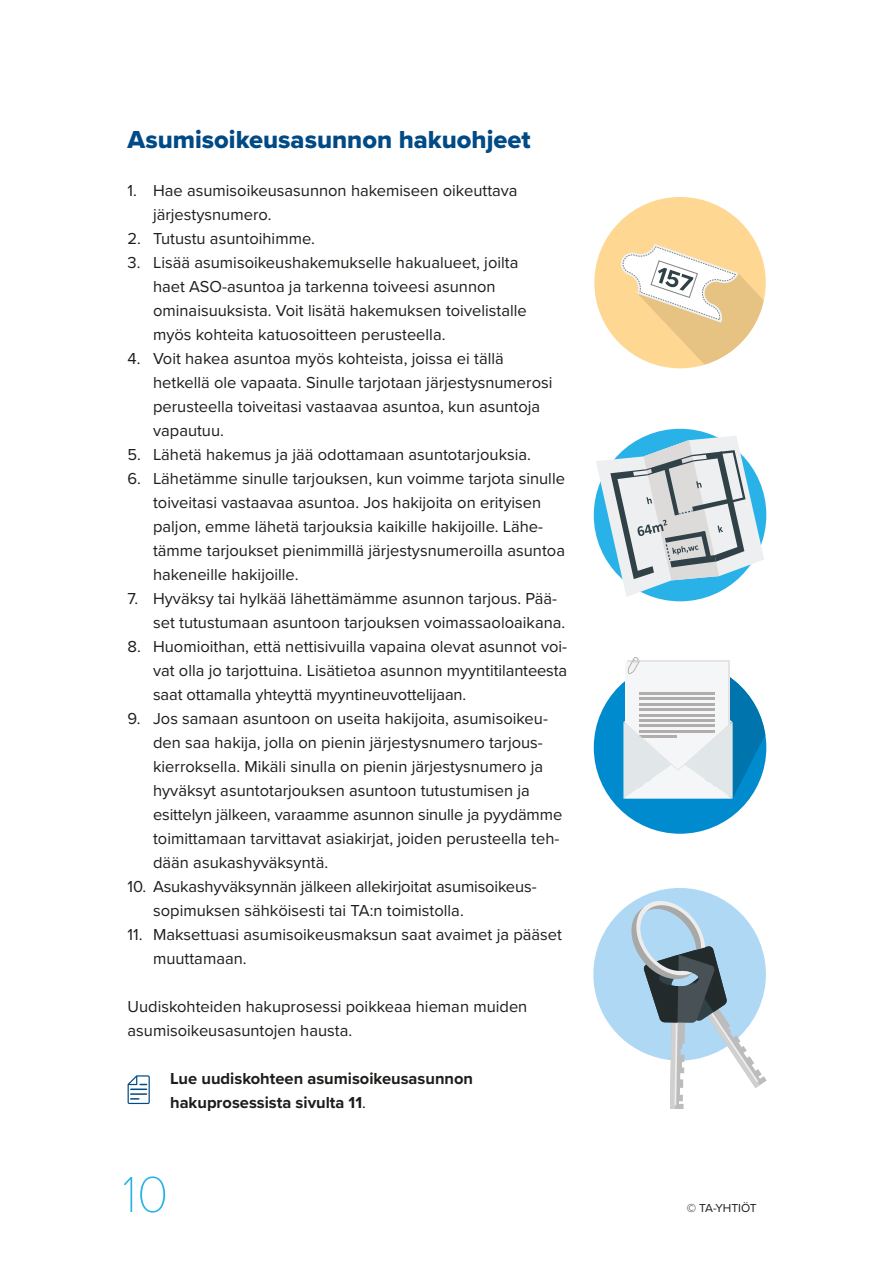
<style>
.page{position:relative;width:893px;height:1263px;background:#fff}
.page>*{position:absolute;margin:0;border:0;box-sizing:border-box;transform-origin:0 0}
.t1{font:100 52.5px "Proxima Nova T";color:#29b2e8}
.t2{font:25.5px "Proxima Nova Extrabld";color:#004a86}
.t3{font:16.5px/24px "Proxima Nova";color:#1d1d1b}
.t4{font:700 16.5px/24px "Proxima Nova";color:#1d1d1b}
.t5{font:12px "Proxima Nova";color:#1d1d1b}
.s1{font-weight:400}
</style>
<div class="page">
<svg style="left:594px;top:197px;width:172px;height:172px"></svg>
<svg style="left:593px;top:428px;width:174px;height:174px"></svg>
<svg style="left:593px;top:657px;width:174px;height:177px"></svg>
<svg style="left:593px;top:888px;width:174px;height:221px"></svg>
<svg style="left:128px;top:1075px;width:22px;height:29px"></svg>
<h2 class="t2" style="left:128px;top:120px;width:405px">Asumisoikeusasunnon hakuohjeet</h2>
<p class="t3" style="left:153px;top:177px;width:366px;text-indent:-26px">1. Hae asumisoikeusasunnon hakemiseen oikeuttava järjestysnumero.</p>
<p class="t3" style="left:128px;top:225px;width:189px">2. Tutustu asuntoihimme.</p>
<p class="t3" style="left:153px;top:250px;width:375px;text-indent:-26px">3. Lisää asumisoikeushakemukselle hakualueet, joilta haet ASO-asuntoa ja tarkenna toiveesi asunnon ominaisuuksista. Voit lisätä hakemuksen toivelistalle myös kohteita katuosoitteen perusteella.</p>
<p class="t3" style="left:153px;top:346px;width:401px;text-indent:-26px">4. Voit hakea asuntoa myös kohteista, joissa ei tällä hetkellä ole vapaata. Sinulle tarjotaan järjestysnumerosi perusteella toiveitasi vastaavaa asuntoa, kun asuntoja vapautuu.</p>
<p class="t3" style="left:128px;top:442px;width:405px">5. Lähetä hakemus ja jää odottamaan asuntotarjouksia.</p>
<p class="t3" style="left:153px;top:466px;width:413px;text-indent:-26px">6. Lähetämme sinulle tarjouksen, kun voimme tarjota sinulle toiveitasi vastaavaa asuntoa. Jos hakijoita on erityisen paljon, emme lähetä tarjouksia kaikille hakijoille. Lähe&shy;tämme tarjoukset pienimmillä järjestysnumeroilla asuntoa hakeneille hakijoille.</p>
<p class="t3" style="left:153px;top:586px;width:414px;text-indent:-26px">7. Hyväksy tai hylkää lähettämämme asunnon tarjous. Pää&shy;set tutustumaan asuntoon tarjouksen voimassaoloaikana.</p>
<p class="t3" style="left:153px;top:634px;width:416px;text-align:justify;text-indent:-26px">8. Huomioithan, että nettisivuilla vapaina olevat asunnot voi&shy;vat olla jo tarjottuina. Lisätietoa asunnon myyntitilanteesta saat ottamalla yhteyttä myyntineuvottelijaan.</p>
<p class="t3" style="left:153px;top:706px;width:411px;text-indent:-26px">9. Jos samaan asuntoon on useita hakijoita, asumisoikeu&shy;den saa hakija, jolla on pienin järjestysnumero tarjous&shy;kierroksella. Mikäli sinulla on pienin järjestysnumero ja hyväksyt asuntotarjouksen asuntoon tutustumisen ja esittelyn jälkeen, varaamme asunnon sinulle ja pyydämme toimittamaan tarvittavat asiakirjat, joiden perusteella teh&shy;dään asukashyväksyntä.</p>
<p class="t3" style="left:153px;top:874px;width:384px;text-indent:-26px">10. Asukashyväksynnän jälkeen allekirjoitat asumisoikeus&shy;sopimuksen sähköisesti tai TA:n toimistolla.</p>
<p class="t3" style="left:153px;top:922px;width:410px;text-indent:-26px">11. Maksettuasi asumisoikeusmaksun saat avaimet ja pääset muuttamaan.</p>
<p class="t3" style="left:128px;top:994px;width:401px">Uudiskohteiden hakuprosessi poikkeaa hieman muiden asumisoikeusasuntojen hausta.</p>
<p class="t4" style="left:170px;top:1066px;width:305px">Lue uudiskohteen asumisoikeusasunnon hakuprosessista sivulta 11<span class="s1">.</span></p>
<h1 class="t1" style="left:122px;top:1155px;width:48px">10</h1>
<p class="t5" style="left:687px;top:1199px;width:72px">© TA-YHTIÖT</p>
</div>
